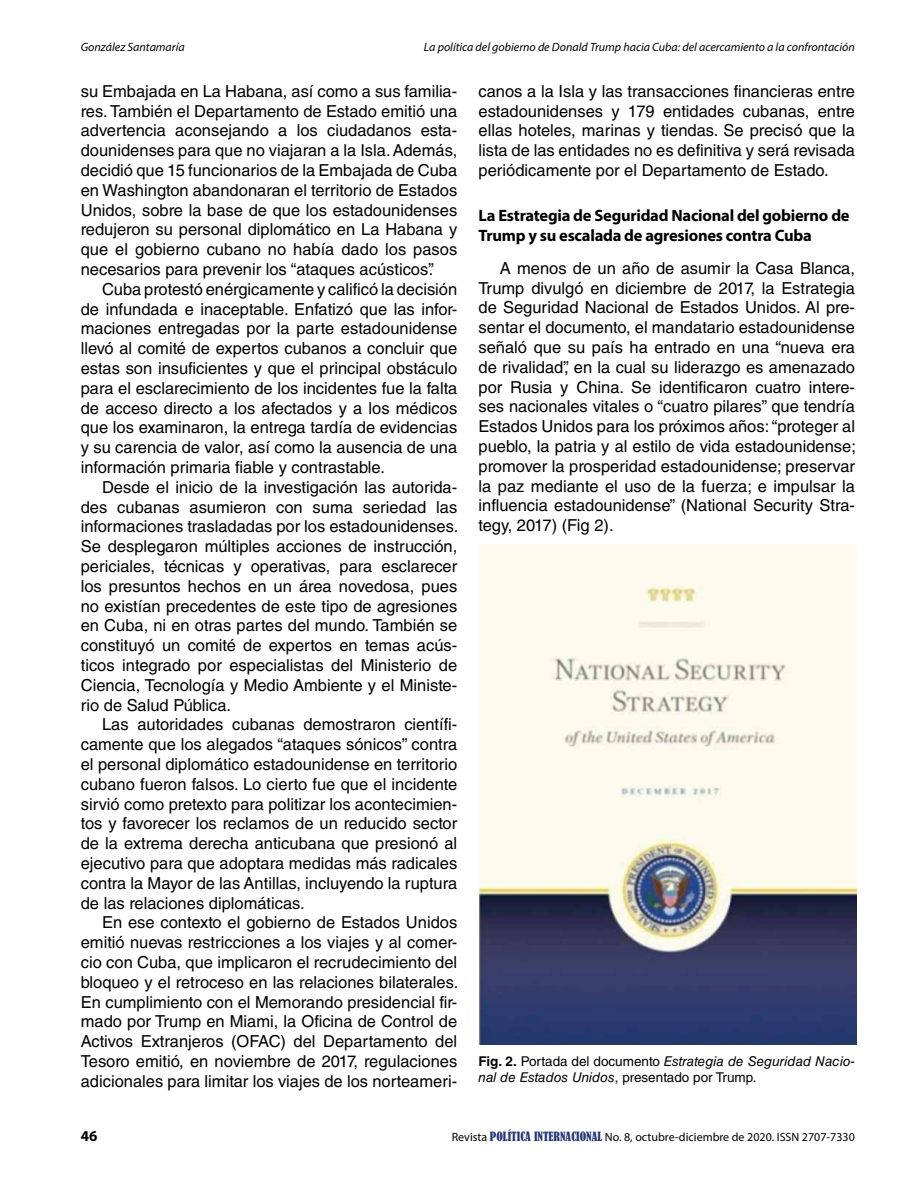
<style>
.page{position:relative;width:918px;height:1188px;background:#fff}
.page>*{position:absolute;margin:0;border:0;box-sizing:border-box;transform-origin:0 0}
.t1{font:16.5px/19.8px "Helvetica LT Std";color:#000;text-align:justify}
.t2{font:700 16.5px/19.8px "Myriad Pro";letter-spacing:-.015em;color:#000}
.t3{font:700 15px "Myriad Pro";color:#000}
.t4{font:italic 13.5px/16.2px "Helvetica LT Std";color:#000}
.t5{font:italic 12px "Myriad Pro";color:#000}
.t6{font:12px "Myriad Pro";color:#000}
.s1{font-weight:700;font-style:normal}
.s2{font-style:normal}
.s3{font-family:"Bernard";font-stretch:condensed;color:#253675}
</style>
<div class="page">
<img style="left:480px;top:545px;width:376px;height:500px">
<p class="t5" style="left:81px;top:40px;width:105px">González Santamaría</p>
<p class="t5" style="left:424px;top:40px;width:432px">La política del gobierno de Donald Trump hacia Cuba: del acercamiento a la confrontación</p>
<p class="t1" style="left:81px;top:81px;width:378px">su Embajada en La Habana, así como a sus familia&shy;res. También el Departamento de Estado emitió una advertencia aconsejando a los ciudadanos esta&shy;dounidenses para que no viajaran a la Isla. Además, decidió que 15 funcionarios de la Embajada de Cuba en Washington abandonaran el territorio de Estados Unidos, sobre la base de que los estadounidenses redujeron su personal diplomático en La Habana y que el gobierno cubano no había dado los pasos necesarios para prevenir los “ataques acústicos”.</p>
<p class="t1" style="left:81px;top:279px;width:378px;text-indent:21px">Cuba protestó enérgicamente y calificó la decisión de infundada e inaceptable. Enfatizó que las infor&shy;maciones entregadas por la parte estadounidense llevó al comité de expertos cubanos a concluir que estas son insuficientes y que el principal obstáculo para el esclarecimiento de los incidentes fue la falta de acceso directo a los afectados y a los médicos que los examinaron, la entrega tardía de evidencias y su carencia de valor, así como la ausencia de una información primaria fiable y contrastable.</p>
<p class="t1" style="left:81px;top:477px;width:379px;text-indent:21px">Desde el inicio de la investigación las autorida&shy;des cubanas asumieron con suma seriedad las informaciones trasladadas por los estadounidenses.<br>Se desplegaron múltiples acciones de instrucción, periciales, técnicas y operativas, para esclarecer los presuntos hechos en un área novedosa, pues no existían precedentes de este tipo de agresiones en Cuba, ni en otras partes del mundo. También se constituyó un comité de expertos en temas acús&shy;ticos integrado por especialistas del Ministerio de Ciencia, Tecnología y Medio Ambiente y el Ministe&shy;rio de Salud Pública.</p>
<p class="t1" style="left:81px;top:715px;width:378px;text-indent:21px">Las autoridades cubanas demostraron científi&shy;camente que los alegados “ataques sónicos” contra el personal diplomático estadounidense en territorio cubano fueron falsos. Lo cierto fue que el incidente sirvió como pretexto para politizar los acontecimien&shy;tos y favorecer los reclamos de un reducido sector de la extrema derecha anticubana que presionó al ejecutivo para que adoptara medidas más radicales contra la Mayor de las Antillas, incluyendo la ruptura de las relaciones diplomáticas.</p>
<p class="t1" style="left:81px;top:913px;width:379px;text-indent:21px">En ese contexto el gobierno de Estados Unidos emitió nuevas restricciones a los viajes y al comer&shy;cio con Cuba, que implicaron el recrudecimiento del bloqueo y el retroceso en las relaciones bilaterales.<br>En cumplimiento con el Memorando presidencial fir&shy;mado por Trump en Miami, la Oficina de Control de Activos Extranjeros (OFAC) del Departamento del Tesoro emitió, en noviembre de 2017, regulaciones adicionales para limitar los viajes de los norteameri-</p>
<p class="t1" style="left:479px;top:81px;width:378px">canos a la Isla y las transacciones financieras entre estadounidenses y 179 entidades cubanas, entre ellas hoteles, marinas y tiendas. Se precisó que la lista de las entidades no es definitiva y será revisada periódicamente por el Departamento de Estado.</p>
<p class="t2" style="left:479px;top:205px;width:373px">La Estrategia de Seguridad Nacional del gobierno de<br>Trump y su escalada de agresiones contra Cuba</p>
<p class="t1" style="left:479px;top:258px;width:379px;text-indent:21px">A menos de un año de asumir la Casa Blanca, Trump divulgó en diciembre de 2017, la Estrategia de Seguridad Nacional de Estados Unidos. Al pre&shy;sentar el documento, el mandatario estadounidense señaló que su país ha entrado en una “nueva era de rivalidad”, en la cual su liderazgo es amenazado por Rusia y China. Se identificaron cuatro intere&shy;ses nacionales vitales o “cuatro pilares” que tendría Estados Unidos para los próximos años: “proteger al pueblo, la patria y al estilo de vida estadounidense; promover la prosperidad estadounidense; preservar la paz mediante el uso de la fuerza; e impulsar la influencia estadounidense” (National Security Stra&shy;tegy, 2017) (Fig 2).</p>
<p class="t4" style="left:479px;top:1053px;width:378px"><span class="s1">Fig. 2.</span> <span class="s2">Portada del documento</span> Estrategia de Seguridad Nacio&shy;nal de Estados Unidos<span class="s2">, presentado por Trump.</span></p>
<p class="t3" style="left:81px;top:1126px;width:18px">46</p>
<p class="t6" style="left:452px;top:1130px;width:405px">Revista <span class="s3">POLÍTICA INTERNACIONAL</span> No. 8, octubre-diciembre de 2020. ISSN 2707-7330</p>
</div>
